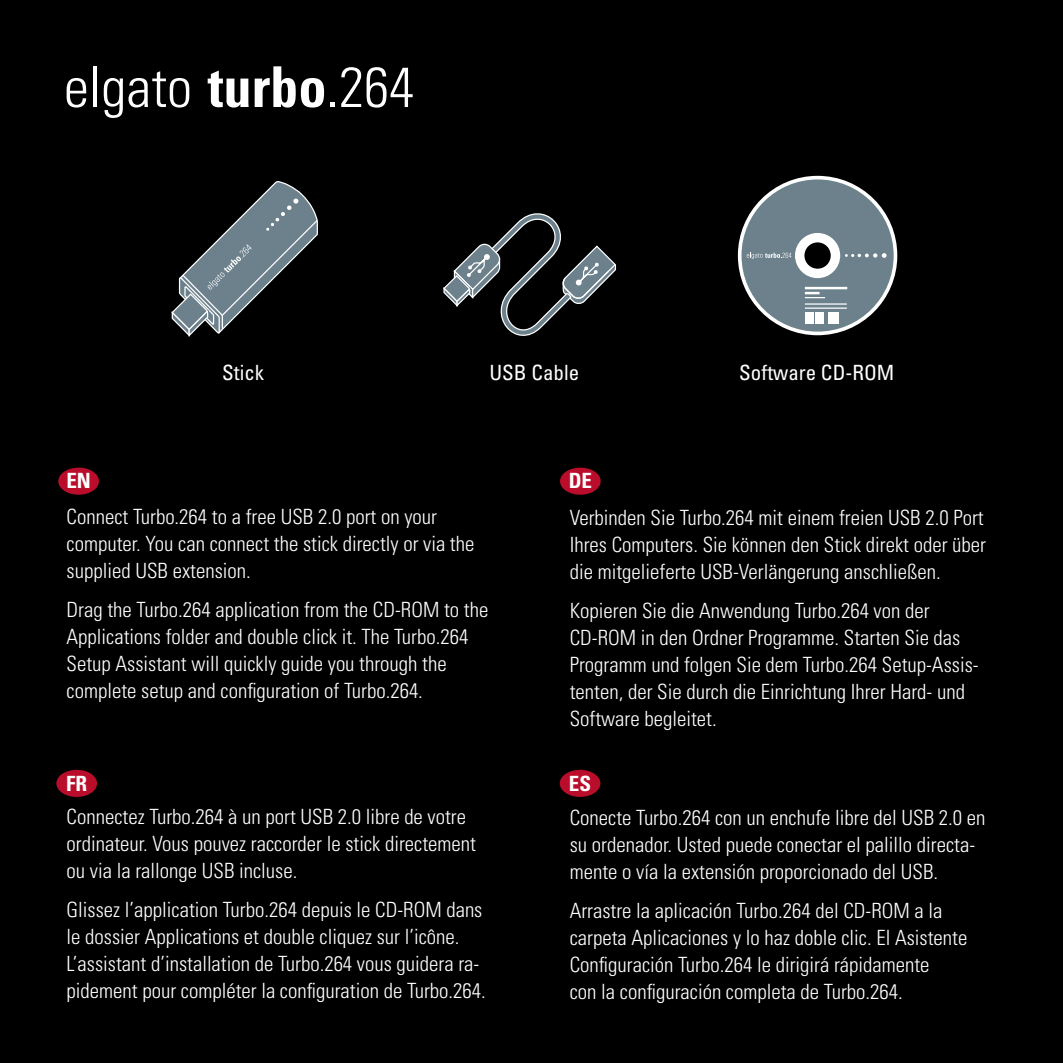
<style>
.page{position:relative;width:1063px;height:1063px;background:#000}
.page>*{position:absolute;margin:0;border:0;box-sizing:border-box;transform-origin:0 0}
.t1{font:300 condensed 21px/27px "Univers";color:#fff}
.t2{font:condensed 21px "Univers";color:#fff}
.t3{font:700 condensed 21px "Univers";color:#fff}
</style>
<div class="page">
<svg style="left:171px;top:181px;width:147px;height:156px"></svg>
<div style="left:56px;top:770px;width:41px;height:27px;background:#ba0d2b;border-radius:50%"></div>
<svg style="left:208px;top:71px;width:41px;height:37px"></svg>
<svg style="left:255px;top:66px;width:69px;height:42px"></svg>
<svg style="left:331px;top:103px;width:4px;height:4px"></svg>
<svg style="left:341px;top:67px;width:20px;height:40px"></svg>
<svg style="left:367px;top:67px;width:46px;height:41px"></svg>
<svg style="left:67px;top:78px;width:19px;height:30px"></svg>
<hr style="left:93px;top:66px;width:4px;height:41px;background:#fff">
<svg style="left:104px;top:78px;width:19px;height:40px"></svg>
<svg style="left:129px;top:71px;width:60px;height:37px"></svg>
<div style="left:560px;top:770px;width:40px;height:27px;background:#ba0d2b;border-radius:50%"></div>
<div style="left:58px;top:468px;width:41px;height:27px;background:#ba0d2b;border-radius:50%"></div>
<div style="left:560px;top:468px;width:41px;height:27px;background:#ba0d2b;border-radius:50%"></div>
<svg style="left:737px;top:175px;width:161px;height:161px"></svg>
<hr style="left:805px;top:303px;width:42px;height:2px;background:#fff">
<hr style="left:805px;top:308px;width:42px;height:1px;background:#fff">
<div style="left:805px;top:312px;width:8px;height:12px;background:#fff"></div>
<div style="left:815px;top:312px;width:8px;height:12px;background:#fff"></div>
<div style="left:828px;top:312px;width:10px;height:12px;background:#fff"></div>
<svg style="left:443px;top:213px;width:173px;height:123px"></svg>
<p class="t2" style="left:222px;top:360px;width:43px">Stick</p>
<p class="t2" style="left:489px;top:360px;width:91px">USB Cable</p>
<p class="t2" style="left:739px;top:360px;width:157px">Software CD-ROM</p>
<p class="t3" style="left:66px;top:468px;width:26px">EN</p>
<p class="t3" style="left:569px;top:468px;width:25px">DE</p>
<p class="t1" style="left:67px;top:503px;width:409px">Connect Turbo.264 to a free USB 2.0 port on your computer. You can connect the stick directly or via the supplied USB extension.</p>
<p class="t1" style="left:67px;top:596px;width:423px">Drag the Turbo.264 application from the CD-ROM to the Applications folder and double click it. The Turbo.264<br>Setup Assistant will quickly guide you through the complete setup and configuration of Turbo.264.</p>
<p class="t1" style="left:570px;top:503px;width:418px;text-align:justify">Verbinden Sie Turbo.264 mit einem freien USB 2.0 Port Ihres Computers. Sie können den Stick direkt oder über die mitgelieferte USB-Verlängerung anschließen.</p>
<p class="t1" style="left:570px;top:596px;width:410px">Kopieren Sie die Anwendung Turbo.264 von der CD-ROM in den Ordner Programme. Starten Sie das Programm und folgen Sie dem Turbo.264 Setup-Assis&shy;tenten, der Sie durch die Einrichtung Ihrer Hard- und Software begleitet.</p>
<p class="t3" style="left:66px;top:771px;width:22px">FR</p>
<p class="t3" style="left:569px;top:770px;width:24px">ES</p>
<p class="t1" style="left:67px;top:803px;width:411px">Connectez Turbo.264 à un port USB 2.0 libre de votre ordinateur. Vous pouvez raccorder le stick directement ou via la rallonge USB incluse.</p>
<p class="t1" style="left:67px;top:896px;width:421px">Glissez l’application Turbo.264 depuis le CD-ROM dans le dossier Applications et double cliquez sur l’icône.<br>L’assistant d’installation de Turbo.264 vous guidera ra&shy;pidement pour compléter la configuration de Turbo.264.</p>
<p class="t1" style="left:570px;top:803px;width:417px">Conecte Turbo.264 con un enchufe libre del USB 2.0 en su ordenador. Usted puede conectar el palillo directa&shy;mente o vía la extensión proporcionado del USB.</p>
<p class="t1" style="left:570px;top:896px;width:399px">Arrastre la aplicación Turbo.264 del CD-ROM a la carpeta Aplicaciones y lo haz doble clic. El Asistente Configuración Turbo.264 le dirigirá rápidamente<br>con la configuración completa de Turbo.264.</p>
</div>
